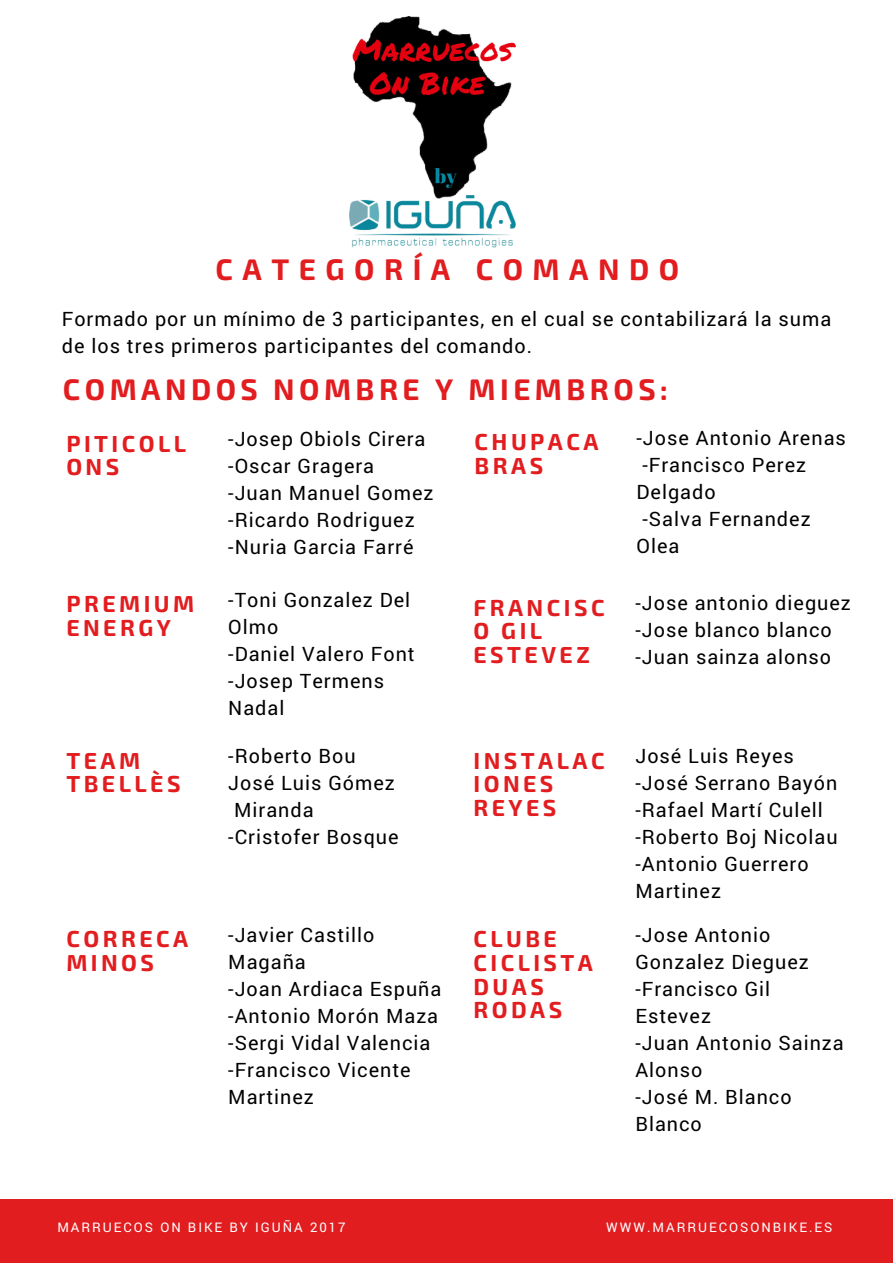
<style>
.page{position:relative;width:893px;height:1263px;background:#fff}
.page>*{position:absolute;margin:0;border:0;box-sizing:border-box;transform-origin:0 0}
.t1{font:700 29.7px "Exo 2";letter-spacing:.15em;color:#e21d20}
.t2{font:700 29.7px "Exo 2";letter-spacing:.32em;color:#e21d20}
.t3{font:700 23.1px/23.5px "Exo 2";letter-spacing:.15em;color:#e21d20}
.t4{font:19.8px/27px "Roboto";letter-spacing:.05em;color:#000}
.t5{font:13.2px "Roboto";letter-spacing:.15em;color:#fff}
</style>
<div class="page">
<div style="left:0;top:1199px;width:892px;height:63px;background:#e21d20"></div>
<img style="left:350px;top:17px;width:165px;height:230px">
<h1 class="t2" style="left:215px;top:250px;width:465px">CATEGORÍA COMANDO</h1>
<p class="t4" style="left:62px;top:305px;width:771px">Formado por un mínimo de 3 participantes, en el cual se contabilizará la suma de los tres primeros participantes del comando.</p>
<h1 class="t1" style="left:63px;top:370px;width:606px">COMANDOS NOMBRE Y MIEMBROS:</h1>
<p class="t4" style="left:228px;top:425px;width:207px">-Josep Obiols Cirera -Oscar Gragera<br>-Juan Manuel Gomez -Ricardo Rodriguez -Nuria Garcia Farré</p>
<p class="t3" style="left:66px;top:430px;width:121px">PITICOLL<br>ONS</p>
<p class="t4" style="left:636px;top:424px;width:211px">-Jose Antonio Arenas -Francisco Perez<br>Delgado<br>-Salva Fernandez<br>Olea</p>
<p class="t3" style="left:474px;top:429px;width:125px">CHUPACA<br>BRAS</p>
<p class="t4" style="left:228px;top:586px;width:188px">-Toni Gonzalez Del<br>Olmo<br>-Daniel Valero Font -Josep Termens<br>Nadal</p>
<p class="t3" style="left:66px;top:591px;width:129px">PREMIUM<br>ENERGY</p>
<p class="t4" style="left:635px;top:589px;width:217px">-Jose antonio dieguez -Jose blanco blanco -Juan sainza alonso</p>
<p class="t3" style="left:473px;top:594px;width:133px">FRANCISC<br>O GIL<br>ESTEVEZ</p>
<p class="t3" style="left:66px;top:747px;width:116px">TEAM<br>TBELLÈS</p>
<p class="t4" style="left:635px;top:742px;width:204px">José Luis Reyes -José Serrano Bayón -Rafael Martí Culell -Roberto Boj Nicolau -Antonio Guerrero<br>Martinez</p>
<p class="t4" style="left:228px;top:742px;width:172px">-Roberto Bou<br>José Luis Gómez<br>Miranda -Cristofer Bosque</p>
<p class="t3" style="left:473px;top:747px;width:133px">INSTALAC<br>IONES<br>REYES</p>
<p class="t4" style="left:228px;top:921px;width:215px">-Javier Castillo<br>Magaña<br>-Joan Ardiaca Espuña -Antonio Morón Maza -Sergi Vidal Valencia -Francisco Vicente<br>Martinez</p>
<p class="t3" style="left:66px;top:926px;width:123px">CORRECA<br>MINOS</p>
<p class="t4" style="left:635px;top:921px;width:210px">-Jose Antonio<br>Gonzalez Dieguez -Francisco Gil<br>Estevez<br>-Juan Antonio Sainza<br>Alonso<br>-José M. Blanco<br>Blanco</p>
<p class="t3" style="left:473px;top:926px;width:121px">CLUBE<br>CICLISTA<br>DUAS<br>RODAS</p>
<p class="t5" style="left:57px;top:1218px;width:290px">MARRUECOS ON BIKE BY IGUÑA 2017</p>
<p class="t5" style="left:606px;top:1218px;width:228px">WWW.MARRUECOSONBIKE.ES</p>
</div>
